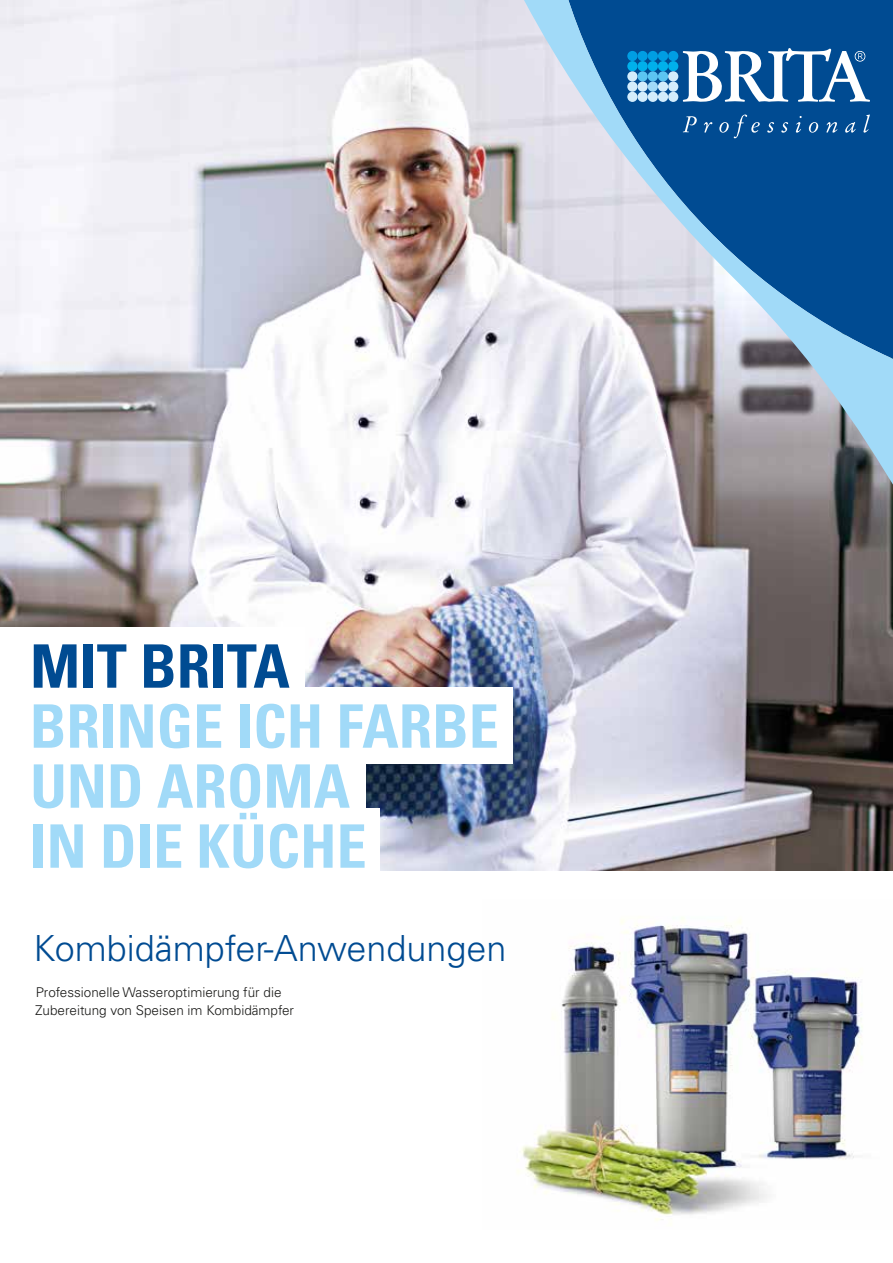
<style>
.page{position:relative;width:893px;height:1263px;background:#fff}
.page>*{position:absolute;margin:0;border:0;box-sizing:border-box;transform-origin:0 0}
.t1{font:700 condensed 60px/60px "Univers LT Std";color:#a1daf8}
.t2{font:700 condensed 60px "Univers LT Std";color:#004b92}
.t3{font:300 36px "Univers LT Std";color:#004b92}
.t4{font:300 13.5px/18px "Univers LT Std";color:#1a1a18}
</style>
<div class="page">
<img style="left:517px;top:917px;width:346px;height:304px">
<img style="left:0;top:0;width:893px;height:871px">
<div style="left:0;top:627px;width:304px;height:77px;background:#fff"></div>
<div style="left:0;top:687px;width:512px;height:76px;background:#fff"></div>
<div style="left:0;top:748px;width:365px;height:76px;background:#fff"></div>
<div style="left:0;top:808px;width:380px;height:76px;background:#fff"></div>
<svg style="left:488px;top:0;width:405px;height:543px;background:#879fbb"></svg>
<svg style="left:683px;top:48px;width:187px;height:55px"></svg>
<div style="left:627px;top:51px;width:10px;height:10px;background:#009ee3;border-radius:50%"></div>
<div style="left:627px;top:61px;width:10px;height:10px;background:#00b0eb;border-radius:50%"></div>
<div style="left:627px;top:71px;width:10px;height:11px;background:#d4edfc;border-radius:50%"></div>
<div style="left:627px;top:82px;width:10px;height:10px;background:#d4edfc;border-radius:50%"></div>
<div style="left:627px;top:92px;width:10px;height:10px;background:#d4edfc;border-radius:50%"></div>
<div style="left:637px;top:51px;width:11px;height:10px;background:#009ee3;border-radius:50%"></div>
<div style="left:637px;top:61px;width:11px;height:10px;background:#00b0eb;border-radius:50%"></div>
<div style="left:637px;top:71px;width:11px;height:11px;background:#5bc5f2;border-radius:50%"></div>
<div style="left:637px;top:82px;width:11px;height:10px;background:#d4edfc;border-radius:50%"></div>
<div style="left:637px;top:92px;width:11px;height:10px;background:#d4edfc;border-radius:50%"></div>
<div style="left:648px;top:51px;width:10px;height:10px;background:#009ee3;border-radius:50%"></div>
<div style="left:648px;top:61px;width:10px;height:10px;background:#00b0eb;border-radius:50%"></div>
<div style="left:648px;top:71px;width:10px;height:11px;background:#5bc5f2;border-radius:50%"></div>
<div style="left:648px;top:82px;width:10px;height:10px;background:#a1daf8;border-radius:50%"></div>
<div style="left:648px;top:92px;width:10px;height:10px;background:#d4edfc;border-radius:50%"></div>
<div style="left:658px;top:51px;width:10px;height:10px;background:#009ee3;border-radius:50%"></div>
<div style="left:658px;top:61px;width:10px;height:10px;background:#00b0eb;border-radius:50%"></div>
<div style="left:658px;top:71px;width:10px;height:11px;background:#5bc5f2;border-radius:50%"></div>
<div style="left:658px;top:82px;width:10px;height:10px;background:#d4edfc;border-radius:50%"></div>
<div style="left:658px;top:92px;width:10px;height:10px;background:#d4edfc;border-radius:50%"></div>
<div style="left:668px;top:51px;width:10px;height:10px;background:#009ee3;border-radius:50%"></div>
<div style="left:668px;top:61px;width:10px;height:10px;background:#00b0eb;border-radius:50%"></div>
<div style="left:668px;top:71px;width:10px;height:11px;background:#d4edfc;border-radius:50%"></div>
<div style="left:668px;top:82px;width:10px;height:10px;background:#d4edfc;border-radius:50%"></div>
<div style="left:668px;top:92px;width:10px;height:10px;background:#d4edfc;border-radius:50%"></div>
<svg style="left:683px;top:116px;width:14px;height:16px"></svg>
<svg style="left:704px;top:122px;width:8px;height:11px"></svg>
<svg style="left:719px;top:115px;width:41px;height:23px"></svg>
<svg style="left:767px;top:122px;width:7px;height:11px"></svg>
<svg style="left:781px;top:122px;width:7px;height:11px"></svg>
<svg style="left:796px;top:116px;width:6px;height:17px"></svg>
<svg style="left:809px;top:122px;width:9px;height:11px"></svg>
<svg style="left:826px;top:122px;width:11px;height:11px"></svg>
<svg style="left:845px;top:122px;width:11px;height:11px"></svg>
<svg style="left:863px;top:115px;width:7px;height:18px"></svg>
<h1 class="t2" style="left:30px;top:629px;width:261px">MIT BRITA</h1>
<h1 class="t1" style="left:30px;top:696px;width:470px">BRINGE ICH FARBE<br>UND AROMA<br>IN DIE KÜCHE</h1>
<h2 class="t3" style="left:33px;top:926px;width:475px">Kombidämpfer-Anwendungen</h2>
<p class="t4" style="left:35px;top:983px;width:260px">Professionelle Wasseroptimierung für die<br>Zubereitung von Speisen im Kombidämpfer</p>
</div>
